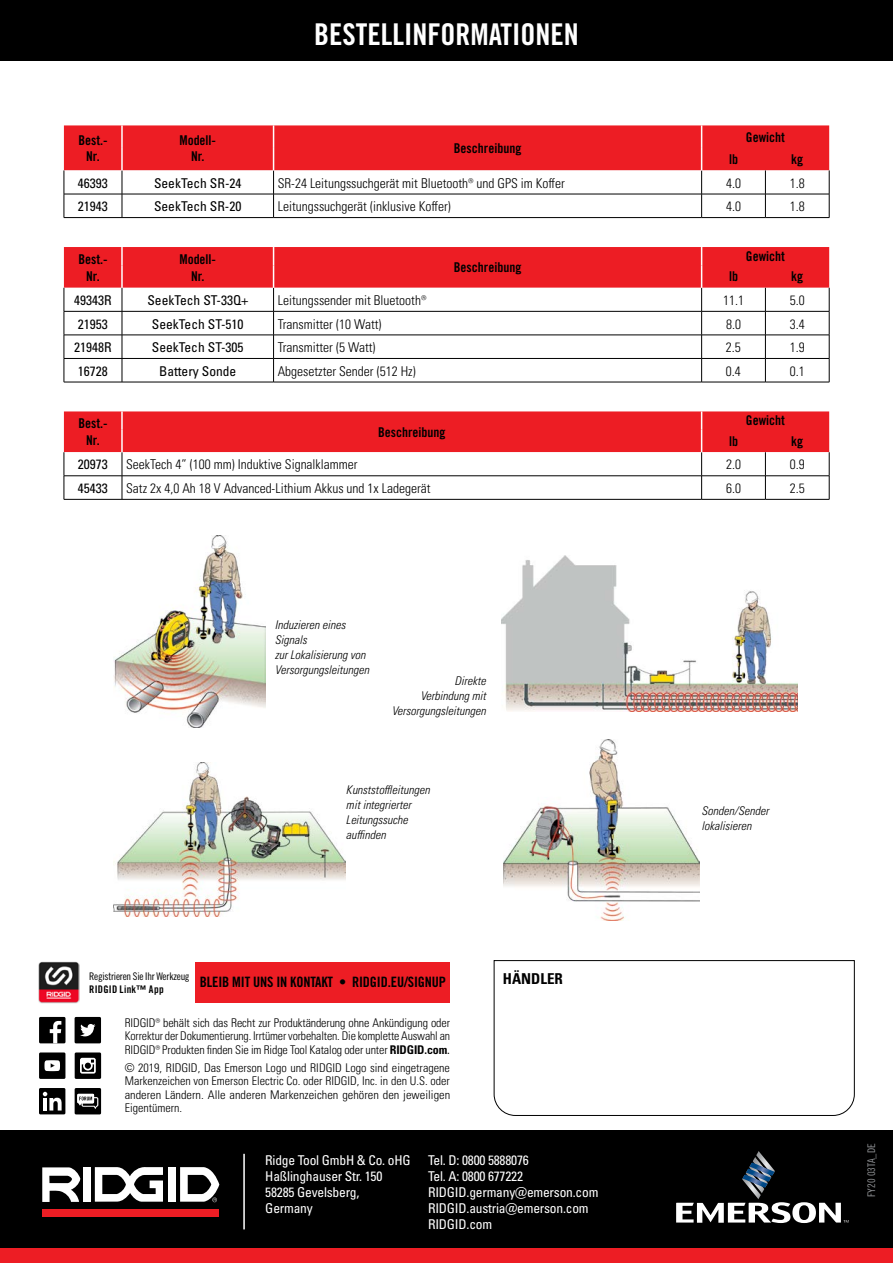
<style>
.page{position:relative;width:893px;height:1263px;background:#fff}
.page>*{position:absolute;margin:0;border:0;box-sizing:border-box;transform-origin:0 0}
.t1{font:30px "Trade Gothic LT Pro Bd Cn 20";color:#fff}
.t2{font:15px "Univers LTCYR 67 Bold Cond";color:#000}
.t3{font:14.25px "Trade Gothic LT Pro Bd Cn 20";letter-spacing:-.01em;color:#000}
.t4{font:13.5px "Univers LTCYR 47 Light Cond";color:#000}
.t5{font:condensed 13.5px/16.2px "Univers LTCYR 57";letter-spacing:-.015em;color:#fff}
.t6{font:condensed 13.5px "Univers LTCYR 57";color:#000}
.t7{font:13.5px/16.5px "Trade Gothic LT Pro Bd Cn 20";color:#000;text-align:center}
.t8{font:12px/13.6px "Univers LTCYR 47 Light Cond";letter-spacing:-.005em;color:#000;text-align:justify}
.t9{font:12px/15px "Univers LTCYR 47 Light Cond Obl";color:#000}
.t10{font:10.5px "Trade Gothic LT Pro Cn 18";letter-spacing:-.02em;color:#000}
.t11{font:10.5px "Trade Gothic LT Pro Bd Cn 20";letter-spacing:.025em;color:#000}
.t12{font:10.5px "Trade Gothic LT Pro Cn 18";color:#939598}
.s1{font-family:"Univers LTCYR 67 Bold Cond"}
.s2{font-family:"Univers LTCYR 57";font-stretch:condensed}
</style>
<div class="page">
<div style="left:0;top:1130px;width:893px;height:118px;background:#000"></div>
<div style="left:0;top:1248px;width:893px;height:15px;background:#ed1d24"></div>
<svg style="left:676px;top:1151px;width:173px;height:72px"></svg>
<svg style="left:493px;top:960px;width:362px;height:156px"></svg>
<div style="left:39px;top:1017px;width:26px;height:26px;background:#000"></div>
<svg style="left:50px;top:1021px;width:11px;height:22px"></svg>
<div style="left:39px;top:1052px;width:26px;height:27px;background:#000"></div>
<svg style="left:45px;top:1060px;width:15px;height:11px"></svg>
<div style="left:75px;top:1052px;width:26px;height:27px;background:#000"></div>
<svg style="left:80px;top:1058px;width:16px;height:15px"></svg>
<div style="left:39px;top:1088px;width:26px;height:26px;background:#000"></div>
<svg style="left:43px;top:1092px;width:19px;height:18px"></svg>
<div style="left:75px;top:1088px;width:26px;height:26px;background:#000"></div>
<svg style="left:77px;top:1094px;width:22px;height:15px"></svg>
<div style="left:75px;top:1017px;width:26px;height:26px;background:#000"></div>
<svg style="left:80px;top:1024px;width:15px;height:12px"></svg>
<div style="left:42px;top:1209px;width:176px;height:7px;background:#ed1d24"></div>
<div style="left:83px;top:1167px;width:8px;height:35px;background:#fff"></div>
<div style="left:168px;top:1167px;width:8px;height:35px;background:#fff"></div>
<svg style="left:42px;top:1167px;width:38px;height:35px"></svg>
<svg style="left:95px;top:1167px;width:68px;height:35px"></svg>
<svg style="left:180px;top:1167px;width:39px;height:35px"></svg>
<div style="left:196px;top:962px;width:254px;height:40px;background:#ed1d24"></div>
<img style="left:38px;top:961px;width:42px;height:43px">
<img style="left:39px;top:962px;width:39px;height:40px">
<div style="left:0;top:0;width:893px;height:61px;background:#000"></div>
<img style="left:113px;top:763px;width:233px;height:154px">
<img style="left:114px;top:535px;width:151px;height:193px">
<img style="left:503px;top:740px;width:197px;height:180px">
<img style="left:502px;top:555px;width:296px;height:157px">
<svg style="left:64px;top:125px;width:766px;height:93px"></svg>
<hr style="left:64px;top:382px;width:58px;height:1px;background:#000">
<hr style="left:122px;top:382px;width:152px;height:1px;background:#000">
<hr style="left:274px;top:382px;width:428px;height:1px;background:#000">
<hr style="left:702px;top:382px;width:63px;height:1px;background:#000">
<hr style="left:765px;top:382px;width:64px;height:1px;background:#000">
<svg style="left:64px;top:247px;width:766px;height:135px"></svg>
<hr style="left:64px;top:499px;width:58px;height:1px;background:#000">
<hr style="left:122px;top:499px;width:580px;height:1px;background:#000">
<hr style="left:702px;top:499px;width:63px;height:1px;background:#000">
<hr style="left:765px;top:499px;width:64px;height:1px;background:#000">
<svg style="left:64px;top:411px;width:766px;height:88px"></svg>
<hr style="left:243px;top:1154px;width:2px;height:75px;background:#fff">
<h1 class="t1" style="left:314px;top:16px;width:266px">BESTELLINFORMATIONEN</h1>
<p class="t7" style="left:78px;top:131px;width:31px">Best.-<br>Nr.</p>
<p class="t7" style="left:179px;top:131px;width:38px">Modell-<br>Nr.</p>
<p class="t7" style="left:454px;top:140px;width:69px">Beschreibung</p>
<p class="t7" style="left:746px;top:128px;width:40px">Gewicht</p>
<p class="t7" style="left:729px;top:151px;width:10px">lb</p>
<p class="t7" style="left:791px;top:151px;width:13px">kg</p>
<p class="t6" style="left:78px;top:174px;width:31px">46393</p>
<p class="t6" style="left:154px;top:174px;width:89px">SeekTech SR-24</p>
<p class="t4" style="left:278px;top:174px;width:289px">SR-24 Leitungssuchgerät mit Bluetooth® und GPS im Koffer</p>
<p class="t4" style="left:726px;top:174px;width:16px">4.0</p>
<p class="t4" style="left:790px;top:174px;width:16px">1.8</p>
<p class="t6" style="left:78px;top:198px;width:31px">21943</p>
<p class="t6" style="left:154px;top:198px;width:89px">SeekTech SR-20</p>
<p class="t4" style="left:278px;top:197px;width:174px">Leitungssuchgerät (inklusive Koffer)</p>
<p class="t4" style="left:726px;top:197px;width:16px">4.0</p>
<p class="t4" style="left:790px;top:197px;width:16px">1.8</p>
<p class="t7" style="left:78px;top:251px;width:31px">Best.-<br>Nr.</p>
<p class="t7" style="left:179px;top:251px;width:38px">Modell-<br>Nr.</p>
<p class="t7" style="left:454px;top:259px;width:69px">Beschreibung</p>
<p class="t7" style="left:746px;top:248px;width:40px">Gewicht</p>
<p class="t7" style="left:729px;top:268px;width:10px">lb</p>
<p class="t7" style="left:791px;top:268px;width:13px">kg</p>
<p class="t6" style="left:74px;top:292px;width:39px">49343R</p>
<p class="t6" style="left:147px;top:292px;width:102px">SeekTech ST-33Q+</p>
<p class="t4" style="left:278px;top:291px;width:150px">Leitungssender mit Bluetooth®</p>
<p class="t4" style="left:723px;top:291px;width:22px">11.1</p>
<p class="t4" style="left:790px;top:291px;width:16px">5.0</p>
<p class="t6" style="left:78px;top:315px;width:31px">21953</p>
<p class="t6" style="left:152px;top:315px;width:93px">SeekTech ST-510</p>
<p class="t4" style="left:278px;top:315px;width:105px">Transmitter (10 Watt)</p>
<p class="t4" style="left:726px;top:315px;width:16px">8.0</p>
<p class="t4" style="left:790px;top:315px;width:16px">3.4</p>
<p class="t6" style="left:74px;top:339px;width:39px">21948R</p>
<p class="t6" style="left:152px;top:339px;width:93px">SeekTech ST-305</p>
<p class="t4" style="left:278px;top:338px;width:99px">Transmitter (5 Watt)</p>
<p class="t4" style="left:726px;top:338px;width:16px">2.5</p>
<p class="t4" style="left:790px;top:338px;width:16px">1.9</p>
<p class="t6" style="left:78px;top:362px;width:31px">16728</p>
<p class="t6" style="left:159px;top:362px;width:79px">Battery Sonde</p>
<p class="t4" style="left:278px;top:362px;width:139px">Abgesetzter Sender (512 Hz)</p>
<p class="t4" style="left:726px;top:362px;width:16px">0.4</p>
<p class="t4" style="left:790px;top:362px;width:16px">0.1</p>
<p class="t7" style="left:78px;top:415px;width:31px">Best.-<br>Nr.</p>
<p class="t7" style="left:378px;top:424px;width:69px">Beschreibung</p>
<p class="t7" style="left:746px;top:412px;width:40px">Gewicht</p>
<p class="t7" style="left:729px;top:433px;width:10px">lb</p>
<p class="t7" style="left:791px;top:433px;width:13px">kg</p>
<p class="t6" style="left:78px;top:456px;width:31px">20973</p>
<p class="t4" style="left:126px;top:455px;width:233px">SeekTech 4” (100 mm) Induktive Signalklammer</p>
<p class="t4" style="left:726px;top:455px;width:16px">2.0</p>
<p class="t4" style="left:790px;top:455px;width:16px">0.9</p>
<p class="t6" style="left:78px;top:480px;width:31px">45433</p>
<p class="t4" style="left:126px;top:479px;width:306px">Satz 2x 4,0 Ah 18 V Advanced-Lithium Akkus und 1x Ladegerät</p>
<p class="t4" style="left:726px;top:479px;width:16px">6.0</p>
<p class="t4" style="left:790px;top:479px;width:16px">2.5</p>
<p class="t9" style="left:275px;top:616px;width:96px">Induzieren eines<br>Signals<br>zur Lokalisierung von<br>Versorgungsleitungen</p>
<p class="t9" style="left:392px;top:673px;width:96px;text-align:right">Direkte<br>Verbindung mit<br>Versorgungsleitungen</p>
<p class="t9" style="left:346px;top:781px;width:85px">Kunststoffleitungen mit integrierter<br>Leitungssuche auffinden</p>
<p class="t10" style="left:89px;top:970px;width:102px">Registrieren Sie Ihr Werkzeug</p>
<p class="t2" style="left:503px;top:969px;width:61px">HÄNDLER</p>
<p class="t11" style="left:89px;top:983px;width:76px">RIDGID Link™ App</p>
<p class="t3" style="left:200px;top:973px;width:248px">BLEIB MIT UNS IN KONTAKT • RIDGID.EU/SIGNUP</p>
<p class="t8" style="left:125px;top:1015px;width:327px">RIDGID® behält sich das Recht zur Produktänderung ohne Ankündigung oder Korrektur der Dokumentierung. Irrtümer vorbehalten. Die komplette Auswahl an RIDGID® Produkten finden Sie im Ridge Tool Katalog oder unter <span class="s1">RIDGID.com</span><span class="s2">.</span></p>
<p class="t8" style="left:125px;top:1060px;width:327px">© 2019, RIDGID, Das Emerson Logo und RIDGID Logo sind eingetragene Markenzeichen von Emerson Electric Co. oder RIDGID, Inc. in den U.S. oder anderen Ländern. Alle anderen Markenzeichen gehören den jeweiligen Eigentümern.</p>
<p class="t5" style="left:265px;top:1151px;width:147px">Ridge Tool GmbH &amp; Co. oHG<br>Haßlinghauser Str. 150<br>58285 Gevelsberg,<br>Germany</p>
<p class="t5" style="left:428px;top:1151px;width:172px">Tel. D: 0800 5888076<br>Tel. A: 0800 677222<br>RIDGID.germany@emerson.com<br>RIDGID.austria@emerson.com<br>RIDGID.com</p>
<p class="t9" style="left:702px;top:803px;width:69px">Sonden/Sender lokalisieren</p>
<p class="t12" style="left:865px;top:1196px;width:55px;rotate:-90deg">FY20 03TA_DE</p>
</div>
